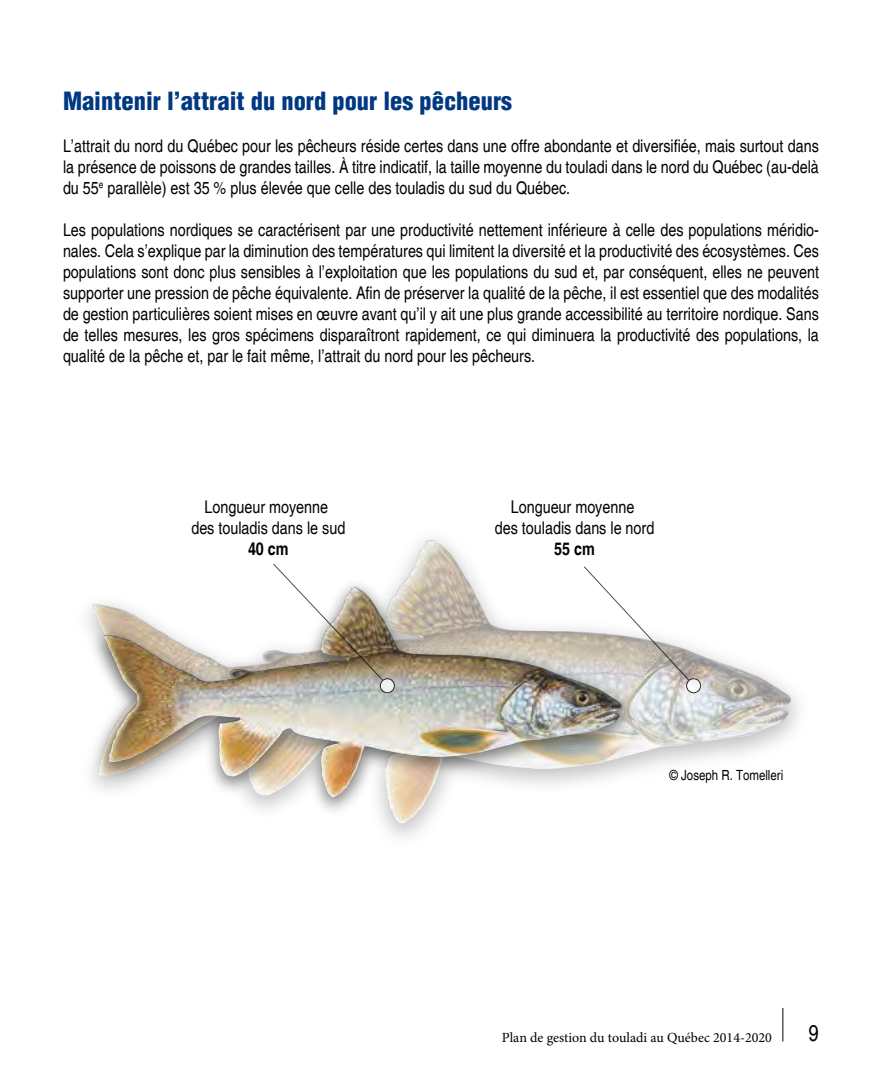
<style>
.page{position:relative;width:882px;height:1071px;background:#fff}
.page>*{position:absolute;margin:0;border:0;box-sizing:border-box;transform-origin:0 0}
.t1{font:900 condensed 24.5px "Helvetica";color:#003882}
.t2{font:condensed 22.75px "Helvetica";color:#000}
.t3{font:condensed 17.5px/21px "Helvetica";color:#000;text-align:justify}
.t4{font:700 condensed 17.5px "Helvetica";color:#000}
.t5{font:14px "Minion Pro";color:#000}
.t6{font:condensed 14px "Helvetica";color:#000}
</style>
<div class="page">
<hr style="left:782px;top:1008px;width:1px;height:33px;background:#000">
<img style="left:384px;top:539px;width:415px;height:298px">
<img style="left:410px;top:539px;width:21px;height:32px">
<img style="left:87px;top:571px;width:556px;height:253px">
<svg style="left:273px;top:564px;width:110px;height:116px"></svg>
<svg style="left:380px;top:679px;width:14px;height:14px"></svg>
<div style="left:380px;top:678px;width:15px;height:15px;border:1px solid #000;border-radius:50%"></div>
<svg style="left:584px;top:566px;width:105px;height:114px"></svg>
<svg style="left:687px;top:679px;width:14px;height:14px"></svg>
<div style="left:686px;top:678px;width:15px;height:15px;border:1px solid #000;border-radius:50%"></div>
<h1 class="t1" style="left:63px;top:86px;width:451px">Maintenir l’attrait du nord pour les pêcheurs</h1>
<p class="t3" style="left:63px;top:136px;width:757px">L’attrait du nord du Québec pour les pêcheurs réside certes dans une offre abondante et diversifiée, mais surtout dans la présence de poissons de grandes tailles. À titre indicatif, la taille moyenne du touladi dans le nord du Québec (au-delà du 55<sup>e</sup> parallèle) est 35 % plus élevée que celle des touladis du sud du Québec.</p>
<p class="t3" style="left:63px;top:220px;width:758px">Les populations nordiques se caractérisent par une productivité nettement inférieure à celle des populations méridio&shy;nales. Cela s’explique par la diminution des températures qui limitent la diversité et la productivité des écosystèmes. Ces populations sont donc plus sensibles à l’exploitation que les populations du sud et, par conséquent, elles ne peuvent supporter une pression de pêche équivalente. Afin de préserver la qualité de la pêche, il est essentiel que des modalités de gestion particulières soient mises en œuvre avant qu’il y ait une plus grande accessibilité au territoire nordique. Sans de telles mesures, les gros spécimens disparaîtront rapidement, ce qui diminuera la productivité des populations, la qualité de la pêche et, par le fait même, l’attrait du nord pour les pêcheurs.</p>
<p class="t3" style="left:191px;top:497px;width:155px;text-align:center">Longueur moyenne<br>des touladis dans le sud</p>
<p class="t4" style="left:248px;top:539px;width:42px">40 cm</p>
<p class="t3" style="left:495px;top:497px;width:161px;text-align:center">Longueur moyenne<br>des touladis dans le nord</p>
<p class="t4" style="left:554px;top:539px;width:42px">55 cm</p>
<p class="t6" style="left:670px;top:766px;width:115px">© Joseph R. Tomelleri</p>
<p class="t5" style="left:502px;top:1029px;width:271px">Plan de gestion du touladi au Québec 2014-2020</p>
<h2 class="t2" style="left:809px;top:1020px;width:12px">9</h2>
</div>
